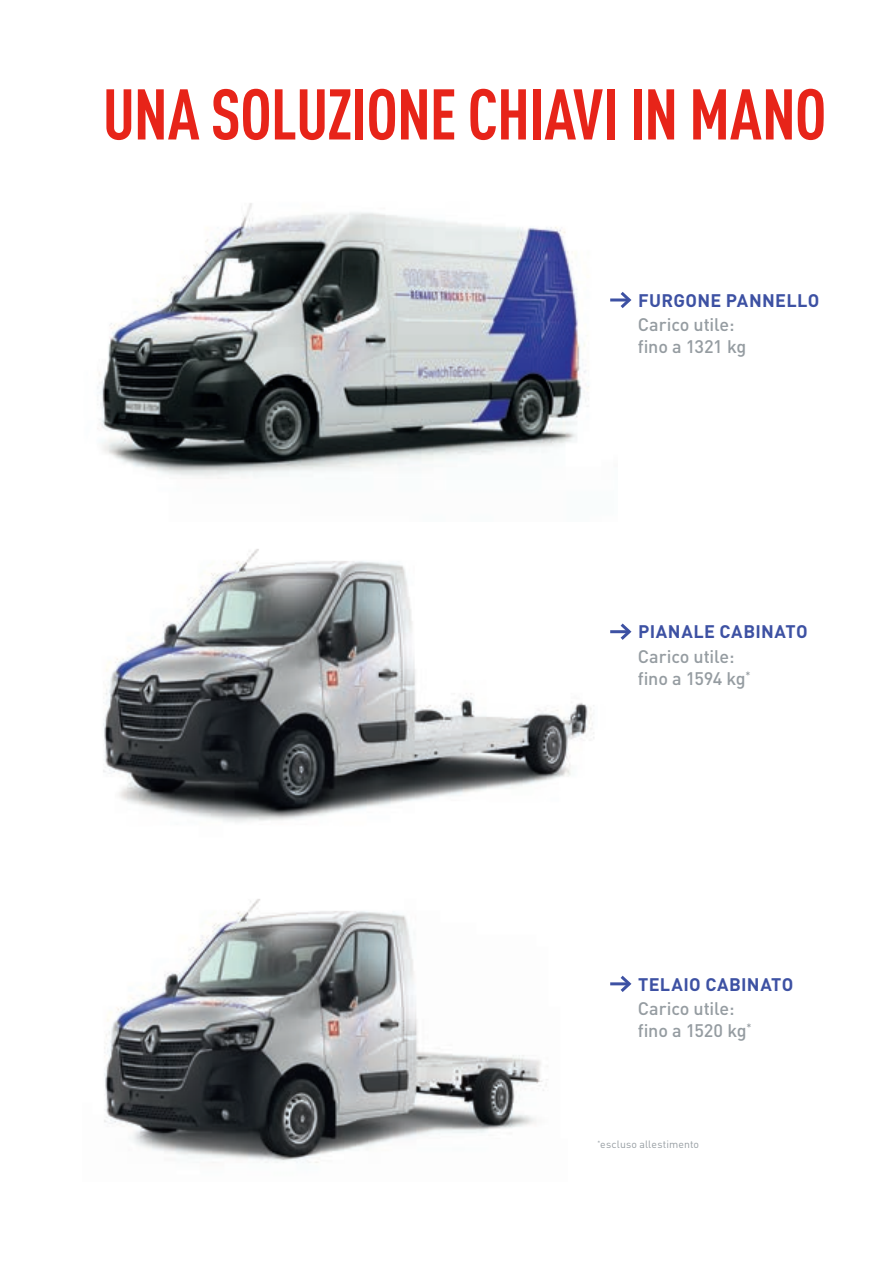
<style>
.page{position:relative;width:893px;height:1263px;background:#fff}
.page>*{position:absolute;margin:0;border:0;box-sizing:border-box;transform-origin:0 0}
.t1{font:700 condensed 70.5px "DIN Pro";letter-spacing:-.015em;color:#e72419}
.t2{font:500 18px/21.6px "DIN Pro";letter-spacing:-.01em;color:#959ca1}
.t3{font:700 18px "DIN Pro";letter-spacing:.02em;color:#3d51a3}
.t4{font:10.5px "DIN Pro";letter-spacing:.015em;color:#959ca1}
</style>
<div class="page">
<img style="left:103px;top:549px;width:491px;height:274px">
<img style="left:104px;top:899px;width:444px;height:264px">
<img style="left:97px;top:203px;width:520px;height:276px">
<hr style="left:610px;top:298px;width:19px;height:3px;background:#3d51a3">
<svg style="left:617px;top:292px;width:15px;height:16px"></svg>
<hr style="left:610px;top:630px;width:19px;height:3px;background:#3d51a3">
<svg style="left:617px;top:623px;width:15px;height:17px"></svg>
<hr style="left:610px;top:982px;width:19px;height:3px;background:#3d51a3">
<svg style="left:617px;top:975px;width:15px;height:17px"></svg>
<h1 class="t1" style="left:103px;top:61px;width:725px">UNA SOLUZIONE CHIAVI IN MANO</h1>
<p class="t3" style="left:638px;top:285px;width:183px">FURGONE PANNELLO</p>
<p class="t2" style="left:638px;top:312px;width:110px">Carico utile: fino a 1321 kg</p>
<p class="t3" style="left:638px;top:617px;width:171px">PIANALE CABINATO</p>
<p class="t2" style="left:638px;top:644px;width:114px">Carico utile: fino a 1594 kg<sup>*</sup></p>
<p class="t3" style="left:638px;top:969px;width:157px">TELAIO CABINATO</p>
<p class="t2" style="left:638px;top:996px;width:115px">Carico utile: fino a 1520 kg<sup>*</sup></p>
<p class="t4" style="left:597px;top:1136px;width:103px"><sup>*</sup>escluso allestimento</p>
</div>
